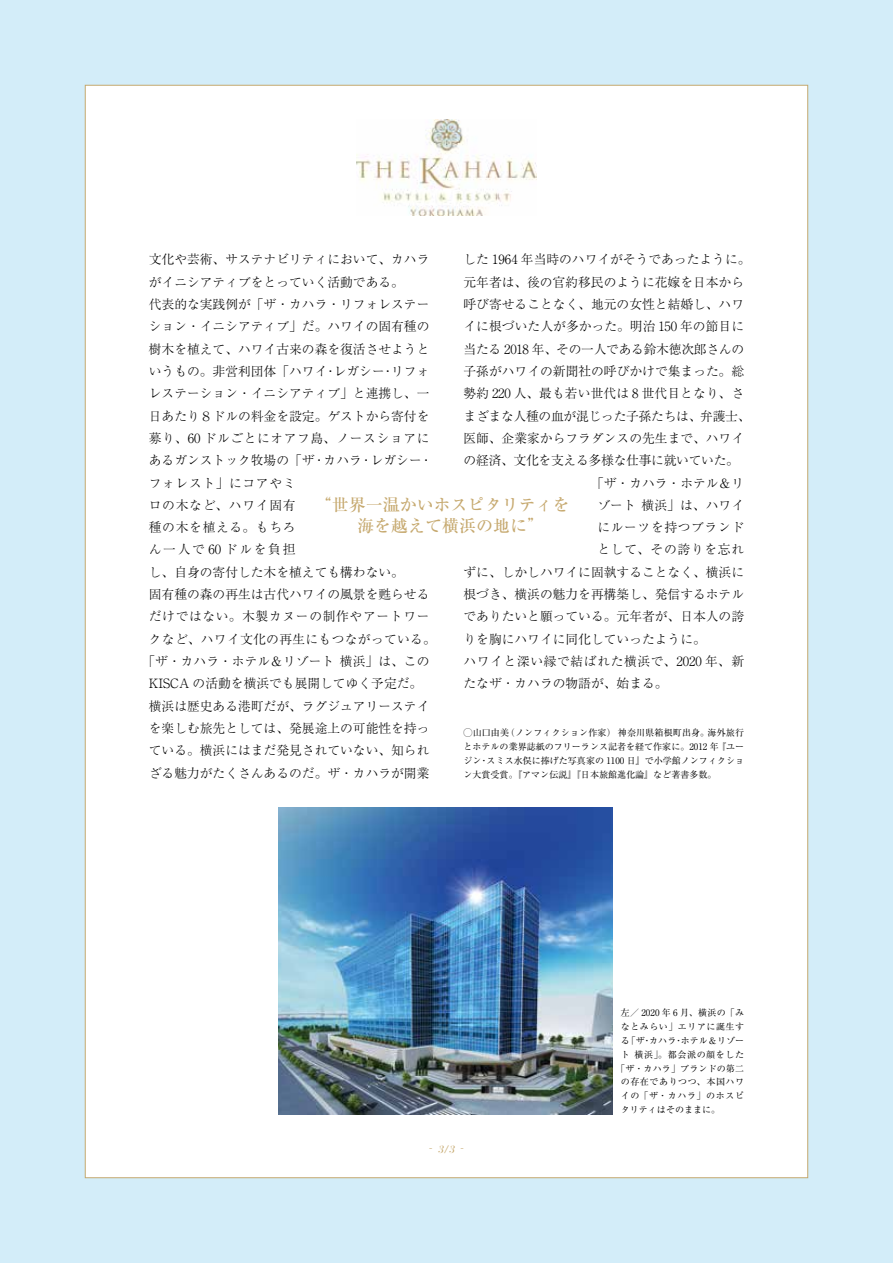
<style>
.page{position:relative;width:893px;height:1263px;background:#d3edf9}
.page>*{position:absolute;margin:0;border:0;box-sizing:border-box;transform-origin:0 0}
.t1{font:500 16.95px/21.3px "Ryumin Pro";color:#c6a96f}
.t2{font:300 12.75px "Ryumin Pro";color:#000}
.t3{font:300 12.75px "Ryumin Pro";letter-spacing:-.02em;color:#000}
.t4{font:300 12.75px "Ryumin Pro";letter-spacing:.055em;color:#000}
.t5{font:300 12.75px "Ryumin Pro";letter-spacing:.05em;color:#000}
.t6{font:300 12.75px "Ryumin Pro";letter-spacing:.045em;color:#000}
.t7{font:300 12.75px "Ryumin Pro";letter-spacing:.025em;color:#000}
.t8{font:300 12.75px "Ryumin Pro";letter-spacing:.135em;color:#000}
.t9{font:italic 10.65px "Bauer Bodoni Std";color:#c6a96f}
.t10{font:9px/13.8px "Ryumin Pro";color:#000}
.t11{font:9px/13.8px "Ryumin Pro";letter-spacing:.055em;color:#000;text-align:right}
.t12{font:9px "Ryumin Pro";letter-spacing:.065em;color:#000}
.t13{font:9px "Ryumin Pro";letter-spacing:.06em;color:#000}
</style>
<div class="page">
<div style="left:85px;top:85px;width:723px;height:1093px;background:#fff;border:1px solid #c6a96f"></div>
<img style="left:357px;top:119px;width:179px;height:96px">
<img style="left:279px;top:808px;width:333px;height:306px">
<p class="t2" style="left:463px;top:249px;width:289px">した 1964 年当時のハワイがそうであったように。</p>
<p class="t2" style="left:463px;top:272px;width:282px">元年者は、後の官約移民のように花嫁を日本から</p>
<p class="t2" style="left:463px;top:294px;width:282px">呼び寄せることなく、地元の女性と結婚し、ハワ</p>
<p class="t2" style="left:463px;top:316px;width:282px">イに根づいた人が多かった。明治 150 年の節目に</p>
<p class="t3" style="left:463px;top:339px;width:282px">当たる 2018 年、その一人である鈴木徳次郎さんの</p>
<p class="t2" style="left:463px;top:361px;width:282px">子孫がハワイの新聞社の呼びかけで集まった。総</p>
<p class="t2" style="left:463px;top:383px;width:282px">勢約 220 人、最も若い世代は 8 世代目となり、さ</p>
<p class="t3" style="left:463px;top:406px;width:289px">まざまな人種の血が混じった子孫たちは、弁護士、</p>
<p class="t2" style="left:463px;top:428px;width:282px">医師、企業家からフラダンスの先生まで、ハワイ</p>
<p class="t3" style="left:463px;top:450px;width:277px">の経済、文化を支える多様な仕事に就いていた。</p>
<p class="t2" style="left:591px;top:473px;width:155px">「ザ・カハラ・ホテル＆リ</p>
<p class="t2" style="left:597px;top:495px;width:148px">ゾート横浜」は、ハワイ</p>
<p class="t5" style="left:597px;top:517px;width:148px">にルーツを持つブランド</p>
<p class="t4" style="left:597px;top:540px;width:148px">として、その誇りを忘れ</p>
<p class="t2" style="left:463px;top:562px;width:282px">ずに、しかしハワイに固執することなく、横浜に</p>
<p class="t2" style="left:463px;top:584px;width:282px">根づき、横浜の魅力を再構築し、発信するホテル</p>
<p class="t2" style="left:463px;top:607px;width:282px">でありたいと願っている。元年者が、日本人の誇</p>
<p class="t2" style="left:463px;top:629px;width:244px">りを胸にハワイに同化していったように。</p>
<p class="t5" style="left:463px;top:651px;width:282px">ハワイと深い縁で結ばれた横浜で、2020 年、新</p>
<p class="t2" style="left:463px;top:674px;width:206px">たなザ・カハラの物語が、始まる。</p>
<p class="t10" style="left:708px;top:725px;width:38px">海外旅行</p>
<p class="t2" style="left:149px;top:249px;width:282px">文化や芸術、サステナビリティにおいて、カハラ</p>
<p class="t2" style="left:149px;top:272px;width:257px">がイニシアティブをとっていく活動である。</p>
<p class="t2" style="left:149px;top:294px;width:282px">代表的な実践例が「ザ・カハラ・リフォレステー</p>
<p class="t2" style="left:149px;top:316px;width:282px">ション・イニシアティブ」だ。ハワイの固有種の</p>
<p class="t2" style="left:149px;top:339px;width:282px">樹木を植えて、ハワイ古来の森を復活させようと</p>
<p class="t2" style="left:391px;top:361px;width:40px">リフォ</p>
<p class="t2" style="left:149px;top:361px;width:180px">いうもの。非営利団体「ハワイ</p>
<p class="t2" style="left:149px;top:383px;width:282px">レステーション・イニシアティブ」と連携し、一</p>
<p class="t2" style="left:149px;top:406px;width:282px">日あたり８ドルの料金を設定。ゲストから寄付を</p>
<p class="t6" style="left:149px;top:428px;width:282px">募り、60 ドルごとにオアフ島、ノースショアに</p>
<p class="t2" style="left:420px;top:450px;width:14px">・</p>
<p class="t2" style="left:334px;top:361px;width:53px">レガシー</p>
<p class="t2" style="left:324px;top:361px;width:14px">・</p>
<p class="t2" style="left:382px;top:361px;width:14px">・</p>
<p class="t2" style="left:149px;top:450px;width:167px">あるガンストック牧場の「ザ</p>
<p class="t5" style="left:149px;top:473px;width:148px">フォレスト」にコアやミ</p>
<p class="t4" style="left:149px;top:495px;width:148px">ロの木など、ハワイ固有</p>
<p class="t4" style="left:149px;top:517px;width:148px">種の木を植える。もちろ</p>
<p class="t8" style="left:149px;top:540px;width:148px">ん一人で60 ドルを負担</p>
<p class="t2" style="left:149px;top:562px;width:257px">し、自身の寄付した木を植えても構わない。</p>
<p class="t2" style="left:149px;top:584px;width:282px">固有種の森の再生は古代ハワイの風景を甦らせる</p>
<p class="t4" style="left:149px;top:607px;width:282px">だけではない。木製カヌーの制作やアートワー</p>
<p class="t7" style="left:149px;top:629px;width:288px">クなど、ハワイ文化の再生にもつながっている。</p>
<p class="t2" style="left:142px;top:651px;width:288px">「ザ・カハラ・ホテル＆リゾート横浜」は、この</p>
<p class="t2" style="left:149px;top:674px;width:275px">KISCA の活動を横浜でも展開してゆく予定だ。</p>
<p class="t2" style="left:149px;top:696px;width:282px">横浜は歴史ある港町だが、ラグジュアリーステイ</p>
<p class="t2" style="left:149px;top:718px;width:282px">を楽しむ旅先としては、発展途上の可能性を持っ</p>
<p class="t2" style="left:149px;top:741px;width:282px">ている。横浜にはまだ発見されていない、知られ</p>
<p class="t2" style="left:149px;top:763px;width:282px">ざる魅力がたくさんあるのだ。ザ・カハラが開業</p>
<p class="t2" style="left:371px;top:450px;width:53px">レガシー</p>
<p class="t2" style="left:324px;top:450px;width:40px">カハラ</p>
<p class="t2" style="left:313px;top:450px;width:14px">・</p>
<p class="t2" style="left:360px;top:450px;width:14px">・</p>
<h1 class="t1" style="left:357px;top:493px;width:214px;text-indent:-43px">“世界一温かいホスピタリティを海を越えて横浜の地に“</h1>
<p class="t10" style="left:506px;top:725px;width:116px">（ノンフィクション作家）　</p>
<p class="t10" style="left:463px;top:725px;width:47px">◯山口由美</p>
<p class="t10" style="left:618px;top:725px;width:93px">神奈川県箱根町出身。</p>
<p class="t10" style="left:717px;top:739px;width:29px">『ユー</p>
<p class="t10" style="left:487px;top:739px;width:259px;text-indent:-23px">とホテルの業界誌紙のフリーランス記者を経て作家に。2012 年<br>スミス水俣に捧げた写真家の 1100 日』で小学館ノンフィクショ</p>
<p class="t10" style="left:463px;top:753px;width:254px">ジン<br>ン大賞受賞。『アマン伝説』『日本旅館進化論』など著書多数。</p>
<p class="t10" style="left:480px;top:753px;width:11px">・</p>
<p class="t11" style="left:621px;top:1005px;width:125px">左／ 2020 年 6 月、横浜の「みなとみらい」エリアに誕生すホテル＆リゾー</p>
<p class="t10" style="left:627px;top:1033px;width:20px">「ザ</p>
<p class="t10" style="left:649px;top:1033px;width:29px">カハラ</p>
<p class="t10" style="left:621px;top:1033px;width:11px">る</p>
<p class="t10" style="left:642px;top:1033px;width:11px">・</p>
<p class="t10" style="left:674px;top:1033px;width:11px">・</p>
<p class="t9" style="left:438px;top:1143px;width:18px">3/3</p>
<p class="t9" style="left:429px;top:1140px;width:6px">-</p>
<p class="t9" style="left:460px;top:1140px;width:6px">-</p>
<p class="t12" style="left:634px;top:1047px;width:111px">横浜」。都会派の顔をした</p>
<p class="t10" style="left:621px;top:1047px;width:11px">ト</p>
<p class="t10" style="left:616px;top:1061px;width:129px">「ザ・カハラ」ブランドの第二</p>
<p class="t13" style="left:621px;top:1075px;width:125px">の存在でありつつ、本国ハワ</p>
<p class="t12" style="left:621px;top:1089px;width:125px">イの「ザ・カハラ」のホスピ</p>
<p class="t10" style="left:621px;top:1102px;width:101px">タリティはそのままに。</p>
</div>
